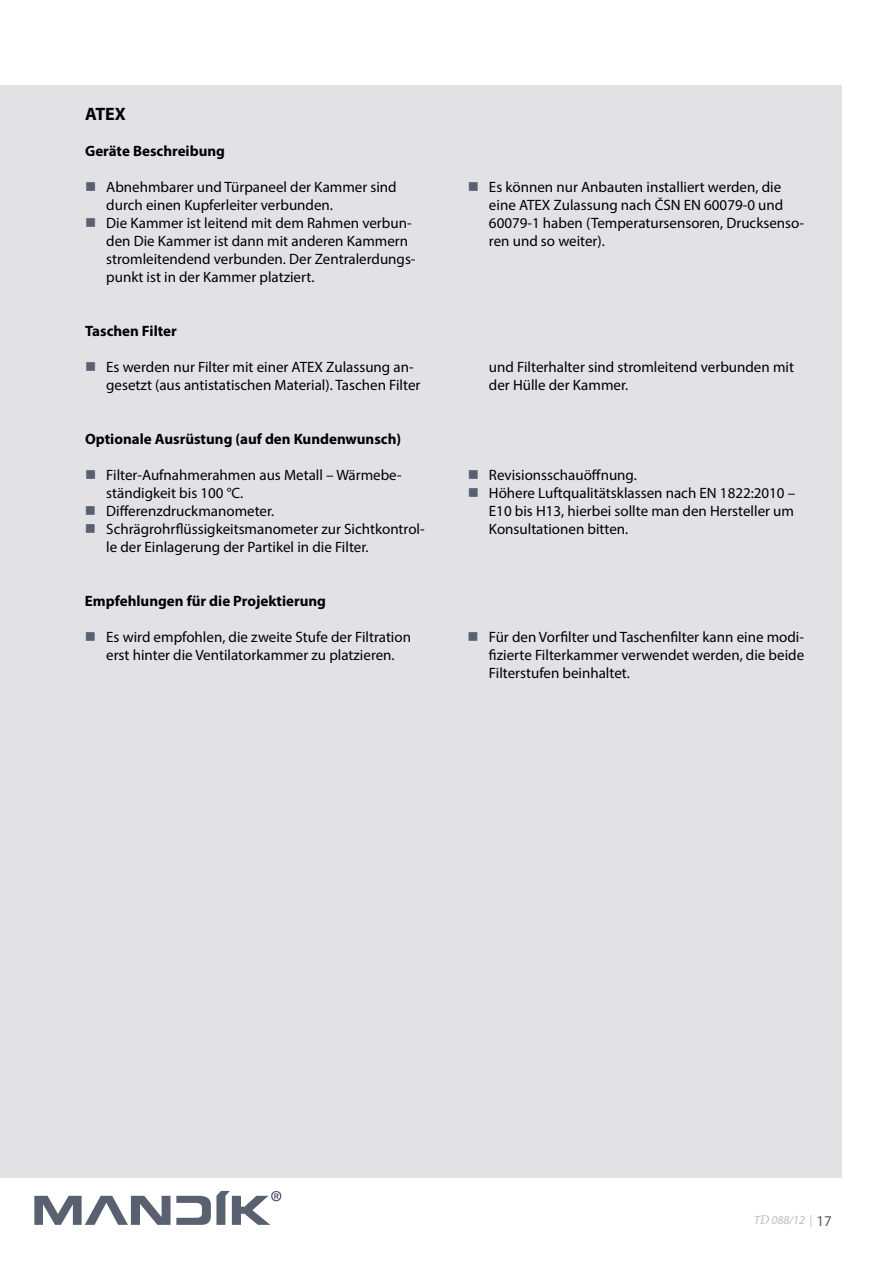
<style>
.page{position:relative;width:893px;height:1263px;background:#fff}
.page>*{position:absolute;margin:0;border:0;box-sizing:border-box;transform-origin:0 0}
.t1{font:700 18px "Myriad Pro";color:#000}
.t2{font:15px/18px "Myriad Pro";color:#000}
.t3{font:700 15px "Myriad Pro";color:#000}
.t4{font:italic 12px "Myriad Pro";color:#bbbcbe}
.s1{font-family:"Minion Pro";font-size:13.5px}
.s2{font-style:normal;font-size:15px;color:#59595b}
</style>
<div class="page">
<div style="left:0;top:85px;width:842px;height:1093px;background:#e2e2e5"></div>
<svg style="left:34px;top:1191px;width:247px;height:34px"></svg>
<p class="t1" style="left:85px;top:102px;width:42px">ATEX</p>
<p class="t3" style="left:85px;top:141px;width:141px">Geräte Beschreibung</p>
<p class="t2" style="left:106px;top:178px;width:311px">Abnehmbarer und Türpaneel der Kammer sind durch einen Kupferleiter verbunden.<br>Die Kammer ist leitend mit dem Rahmen verbun&shy;den Die Kammer ist dann mit anderen Kammern stromleitendend verbunden. Der Zentralerdungs&shy;punkt ist in der Kammer platziert.</p>
<p class="t2" style="left:489px;top:178px;width:317px">Es können nur Anbauten installiert werden, die eine ATEX Zulassung nach ČSN EN 60079-0 und 60079-1 haben (Temperatursensoren, Drucksenso&shy;ren und so weiter).</p>
<p class="t3" style="left:85px;top:321px;width:93px">Taschen Filter</p>
<p class="t2" style="left:106px;top:358px;width:316px">Es werden nur Filter mit einer ATEX Zulassung an&shy;gesetzt (aus antistatischen Material). Taschen Filter</p>
<p class="t2" style="left:489px;top:358px;width:306px">und Filterhalter sind stromleitend verbunden mit der Hülle der Kammer.</p>
<p class="t3" style="left:85px;top:429px;width:318px">Optionale Ausrüstung (auf den Kundenwunsch)</p>
<p class="t2" style="left:106px;top:466px;width:320px">Filter-Aufnahmerahmen aus Metall – Wärmebe&shy;ständigkeit bis 100 °C.<br>Differenzdruckmanometer.<br>Schrägrohrflüssigkeitsmanometer zur Sichtkontrol&shy;le der Einlagerung der Partikel in die Filter.</p>
<p class="t2" style="left:489px;top:466px;width:308px">Revisionsschauöffnung.<br>Höhere Luftqualitätsklassen nach EN 1822:2010 – E10 bis H13, hierbei sollte man den Hersteller um Konsultationen bitten.</p>
<p class="t3" style="left:85px;top:591px;width:243px">Empfehlungen für die Projektierung</p>
<p class="t2" style="left:106px;top:628px;width:306px">Es wird empfohlen, die zweite Stufe der Filtration erst hinter die Ventilatorkammer zu platzieren.</p>
<p class="t2" style="left:489px;top:628px;width:317px;text-align:justify">Für den Vorfilter und Taschenfilter kann eine modi&shy;fizierte Filterkammer verwendet werden, die beide Filterstufen beinhaltet.</p>
<p class="t4" style="left:754px;top:1213px;width:79px">T<span class="s1">D</span> 088/12 | <span class="s2">17</span></p>
</div>
